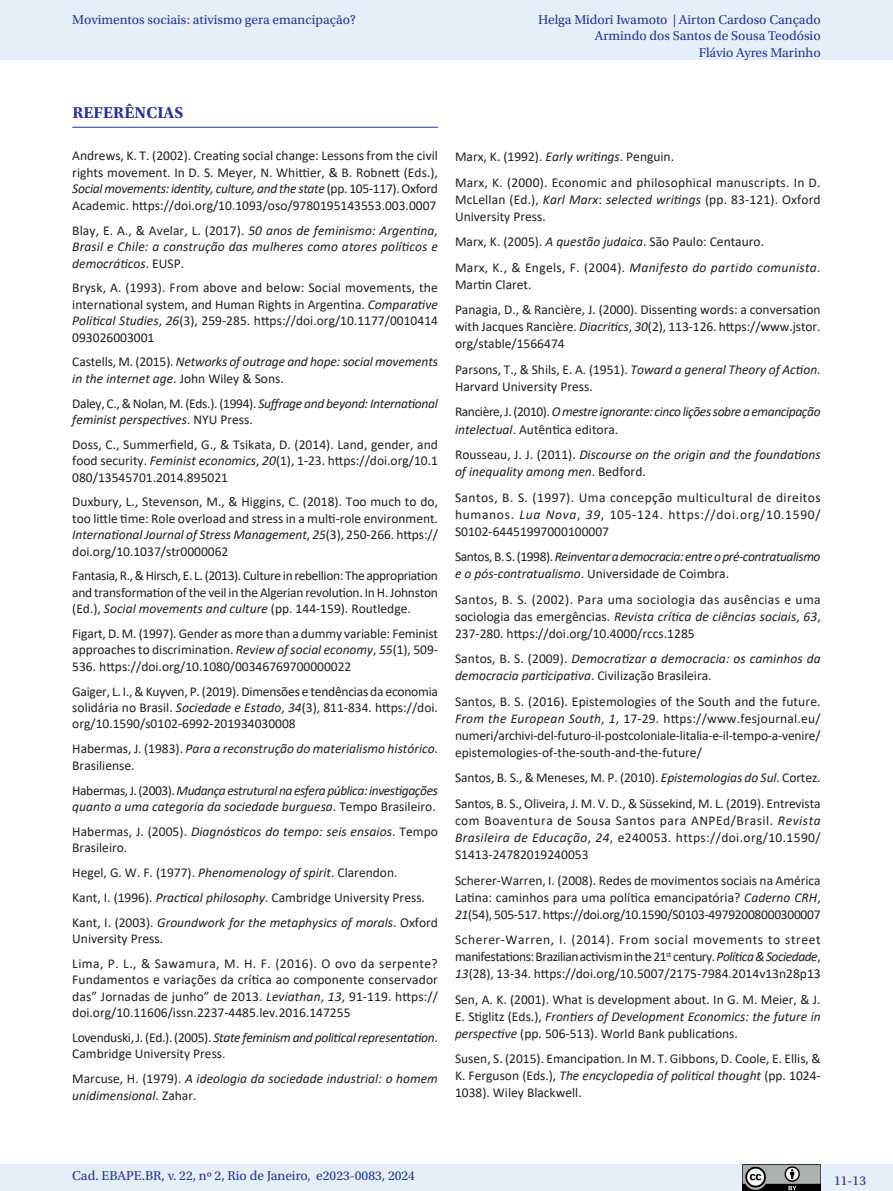
<style>
.page{position:relative;width:893px;height:1191px;background:#fff}
.page>*{position:absolute;margin:0;border:0;box-sizing:border-box;transform-origin:0 0}
._07_1_sub_1{font:700 16.5px "Utopia Std";letter-spacing:.01em;color:#2b3393}
.Referencias{font:13.5px/17px "Calibri";color:#231f20;text-align:justify}
.Referencias-2{font:italic 13.5px/16.4px "Calibri";color:#231f20}
.Referencias-3{font:italic 13.5px/17px "Calibri";letter-spacing:-.03em;color:#231f20}
.t1{font:13.5px/16.5px "Utopia Std";color:#2b3393;text-align:right}
.s1{font-style:italic}
.s2{font-style:normal}
</style>
<div class="page">
<div style="left:0;top:0;width:893px;height:60px;background:#e4eff8"></div>
<div style="left:0;top:1164px;width:893px;height:27px;background:#e4eff8"></div>
<img style="left:743px;top:1164px;width:78px;height:27px">
<hr style="left:72px;top:127px;width:366px;height:1px;background:#2b3393">
<p class="t1" style="left:72px;top:11px;width:285px">Movimentos sociais: ativismo gera emancipação?</p>
<p class="t1" style="left:538px;top:11px;width:284px">Helga Midori Iwamoto | Airton Cardoso Cançado<br>Armindo dos Santos de Sousa Teodósio<br>Flávio Ayres Marinho</p>
<p class="_07_1_sub_1" style="left:72px;top:103px;width:113px">REFERÊNCIAS</p>
<p class="Referencias" style="left:72px;top:147px;width:367px;line-height:16.5px">Andrews, K. T. (2002). Creating social change: Lessons from the civil rights movement. In D. S. Meyer, N. Whittier, &amp; B. Robnett (Eds.), <span class="s1">Social movements: identity, culture, and the state</span> (pp. 105-117). Oxford Academic. https://doi.org/10.1093/oso/9780195143553.003.0007</p>
<p class="Referencias-2" style="left:72px;top:221px;width:367px;text-align:justify"><span class="s2">Blay, E. A., &amp; Avelar, L. (2017).</span> 50 anos de feminismo: Argentina, Brasil e Chile: a construção das mulheres como atores políticos e democráticos<span class="s2">. EUSP.</span></p>
<p class="Referencias" style="left:72px;top:279px;width:367px;line-height:16.4px">Brysk, A. (1993). From above and below: Social movements, the international system, and Human Rights in Argentina. <span class="s1">Comparative Political Studies</span>, <span class="s1">26</span>(3), 259-285. https://doi.org/10.1177/0010414<br>093026003001</p>
<p class="Referencias-2" style="left:72px;top:353px;width:367px"><span class="s2">Castells, M. (2015).</span> Networks of outrage and hope: social movements in the internet age<span class="s2">. John Wiley &amp; Sons.</span></p>
<p class="Referencias-2" style="left:72px;top:394px;width:367px"><span class="s2">Daley, C., &amp; Nolan, M. (Eds.). (1994).</span> Suffrage and beyond: International feminist perspectives<span class="s2">. NYU Press.</span></p>
<p class="Referencias" style="left:72px;top:436px;width:367px;line-height:16.4px">Doss, C., Summerfield, G., &amp; Tsikata, D. (2014). Land, gender, and food security. <span class="s1">Feminist economics</span>, <span class="s1">20</span>(1), 1-23. https://doi.org/10.1<br>080/13545701.2014.895021</p>
<p class="Referencias" style="left:72px;top:493px;width:367px;line-height:16.4px">Duxbury, L., Stevenson, M., &amp; Higgins, C. (2018). Too much to do, too little time: Role overload and stress in a multi-role environment.<br><span class="s1">International Journal of Stress Management</span>, <span class="s1">25</span>(3), 250-266. https:// doi.org/10.1037/str0000062</p>
<p class="Referencias" style="left:72px;top:567px;width:367px;line-height:16.4px">Fantasia, R., &amp; Hirsch, E. L. (2013). Culture in rebellion: The appropriation and transformation of the veil in the Algerian revolution. In H. Johnston (Ed.), <span class="s1">Social movements and culture</span> (pp. 144-159). Routledge.</p>
<p class="Referencias" style="left:72px;top:625px;width:367px;line-height:16.4px">Figart, D. M. (1997). Gender as more than a dummy variable: Feminist approaches to discrimination. <span class="s1">Review of social economy</span>, <span class="s1">55</span>(1), 509- 536. https://doi.org/10.1080/00346769700000022</p>
<p class="Referencias" style="left:72px;top:682px;width:367px;line-height:16.4px">Gaiger, L. I., &amp; Kuyven, P. (2019). Dimensões e tendências da economia solidária no Brasil. <span class="s1">Sociedade e Estado</span>, <span class="s1">34</span>(3), 811-834. https://doi. org/10.1590/s0102-6992-201934030008</p>
<p class="Referencias-2" style="left:72px;top:740px;width:367px"><span class="s2">Habermas, J. (1983).</span> Para a reconstrução do materialismo histórico<span class="s2">.<br>Brasiliense.</span></p>
<p class="Referencias-3" style="left:72px;top:781px;width:367px;line-height:16.4px"><span class="s2">Habermas, J. (2003).</span> Mudança estrutural na esfera pública: investigações quanto a uma categoria da sociedade burguesa<span class="s2">. Tempo Brasileiro.</span></p>
<p class="Referencias" style="left:72px;top:822px;width:367px;line-height:16.4px">Habermas, J. (2005). <span class="s1">Diagnósticos do tempo: seis ensaios</span>. Tempo<br>Brasileiro.</p>
<p class="Referencias" style="left:72px;top:863px;width:327px">Hegel, G. W. F. (1977). <span class="s1">Phenomenology of spirit</span>. Clarendon.</p>
<p class="Referencias" style="left:72px;top:888px;width:354px">Kant, I. (1996). <span class="s1">Practical philosophy</span>. Cambridge University Press.</p>
<p class="Referencias" style="left:72px;top:913px;width:367px;line-height:16.4px">Kant, I. (2003). <span class="s1">Groundwork for the metaphysics of morals</span>. Oxford<br>University Press.</p>
<p class="Referencias" style="left:72px;top:955px;width:367px;line-height:16.4px">Lima, P. L., &amp; Sawamura, M. H. F. (2016). O ovo da serpente?<br>Fundamentos e variações da crítica ao componente conservador das” Jornadas de junho” de 2013. <span class="s1">Leviathan</span>, <span class="s1">13</span>, 91-119. https:// doi.org/10.11606/issn.2237-4485.lev.2016.147255</p>
<p class="Referencias" style="left:72px;top:1029px;width:367px;line-height:16.4px">Lovenduski, J. (Ed.). (2005). <span class="s1">State feminism and political representation</span>.<br>Cambridge University Press.</p>
<p class="Referencias-2" style="left:72px;top:1070px;width:367px"><span class="s2">Marcuse, H. (1979).</span> A ideologia da sociedade industrial: o homem unidimensional<span class="s2">. Zahar.</span></p>
<p class="Referencias" style="left:455px;top:148px;width:221px">Marx, K. (1992). <span class="s1">Early writings</span>. Penguin.</p>
<p class="Referencias" style="left:455px;top:173px;width:367px">Marx, K. (2000). Economic and philosophical manuscripts. In D.<br>McLellan (Ed.), <span class="s1">Karl Marx</span>: <span class="s1">selected writings</span> (pp. 83-121). Oxford University Press.</p>
<p class="Referencias" style="left:455px;top:233px;width:311px">Marx, K. (2005). <span class="s1">A questão judaica</span>. São Paulo: Centauro.</p>
<p class="Referencias" style="left:455px;top:258px;width:367px">Marx, K., &amp; Engels, F. (2004). <span class="s1">Manifesto do partido comunista</span>.<br>Martin Claret.</p>
<p class="Referencias" style="left:455px;top:301px;width:367px">Panagia, D., &amp; Rancière, J. (2000). Dissenting words: a conversation with Jacques Rancière. <span class="s1">Diacritics</span>, <span class="s1">30</span>(2), 113-126. https://www.jstor. org/stable/1566474</p>
<p class="Referencias" style="left:455px;top:360px;width:367px">Parsons, T., &amp; Shils, E. A. (1951). <span class="s1">Toward a general Theory of Action</span>.<br>Harvard University Press.</p>
<p class="Referencias-3" style="left:455px;top:403px;width:367px"><span class="s2">Rancière, J. (2010).</span> O mestre ignorante: cinco lições sobre a emancipação intelectual<span class="s2">. Autêntica editora.</span></p>
<p class="Referencias-2" style="left:455px;top:445px;width:367px;line-height:17px"><span class="s2">Rousseau, J. J. (2011).</span> Discourse on the origin and the foundations of inequality among men<span class="s2">. Bedford.</span></p>
<p class="Referencias" style="left:455px;top:488px;width:367px">Santos, B. S. (1997). Uma concepção multicultural de direitos humanos. <span class="s1">Lua Nova</span>, <span class="s1">39</span>, 105-124. https://doi.org/10.1590/ S0102-64451997000100007</p>
<p class="Referencias-3" style="left:455px;top:547px;width:367px"><span class="s2">Santos, B. S. (1998).</span> Reinventar a democracia: entre o pré-contratualismo e o pós-contratualismo<span class="s2">. Universidade de Coimbra.</span></p>
<p class="Referencias" style="left:455px;top:590px;width:367px">Santos, B. S. (2002). Para uma sociologia das ausências e uma sociologia das emergências. <span class="s1">Revista crítica de ciências sociais</span>, <span class="s1">63</span>, 237-280. https://doi.org/10.4000/rccs.1285</p>
<p class="Referencias-2" style="left:455px;top:650px;width:367px;line-height:17px"><span class="s2">Santos, B. S. (2009).</span> Democratizar a democracia: os caminhos da democracia participativa<span class="s2">. Civilização Brasileira.</span></p>
<p class="Referencias" style="left:455px;top:692px;width:367px">Santos, B. S. (2016). Epistemologies of the South and the future.<br><span class="s1">From the European South</span>, <span class="s1">1</span>, 17-29. https://www.fesjournal.eu/ numeri/archivi-del-futuro-il-postcoloniale-litalia-e-il-tempo-a-venire/ epistemologies-of-the-south-and-the-future/</p>
<p class="Referencias" style="left:455px;top:769px;width:367px">Santos, B. S., &amp; Meneses, M. P. (2010). <span class="s1">Epistemologias do Sul</span>. Cortez.</p>
<p class="Referencias" style="left:455px;top:794px;width:367px">Santos, B. S., Oliveira, J. M. V. D., &amp; Süssekind, M. L. (2019). Entrevista com Boaventura de Sousa Santos para ANPEd/Brasil. <span class="s1">Revista Brasileira de Educação</span>, <span class="s1">24</span>, e240053. https://doi.org/10.1590/ S1413-24782019240053</p>
<p class="Referencias" style="left:455px;top:871px;width:367px">Scherer-Warren, I. (2008). Redes de movimentos sociais na América Latina: caminhos para uma política emancipatória? <span class="s1">Caderno CRH</span>, <span class="s1">21</span>(54), 505-517. https://doi.org/10.1590/S0103-49792008000300007</p>
<p class="Referencias" style="left:455px;top:931px;width:367px">Scherer-Warren, I. (2014). From social movements to street manifestations: Brazilian activism in the 21<sup>st</sup> century. <span class="s1">Política &amp; Sociedade</span>, <span class="s1">13</span>(28), 13-34. https://doi.org/10.5007/2175-7984.2014v13n28p13</p>
<p class="Referencias" style="left:455px;top:990px;width:367px">Sen, A. K. (2001). What is development about. In G. M. Meier, &amp; J.<br>E. Stiglitz (Eds.), <span class="s1">Frontiers of Development Economics: the future in perspective</span> (pp. 506-513). World Bank publications.</p>
<p class="Referencias" style="left:455px;top:1050px;width:367px">Susen, S. (2015). Emancipation. In M. T. Gibbons, D. Coole, E. Ellis, &amp; K. Ferguson (Eds.), <span class="s1">The encyclopedia of political thought</span> (pp. 1024- 1038). Wiley Blackwell.</p>
<p class="t1" style="left:72px;top:1167px;width:344px">Cad. EBAPE.BR, v. 22, nº 2, Rio de Janeiro, e2023-0083, 2024</p>
<p class="t1" style="left:834px;top:1172px;width:33px">11-13</p>
</div>
